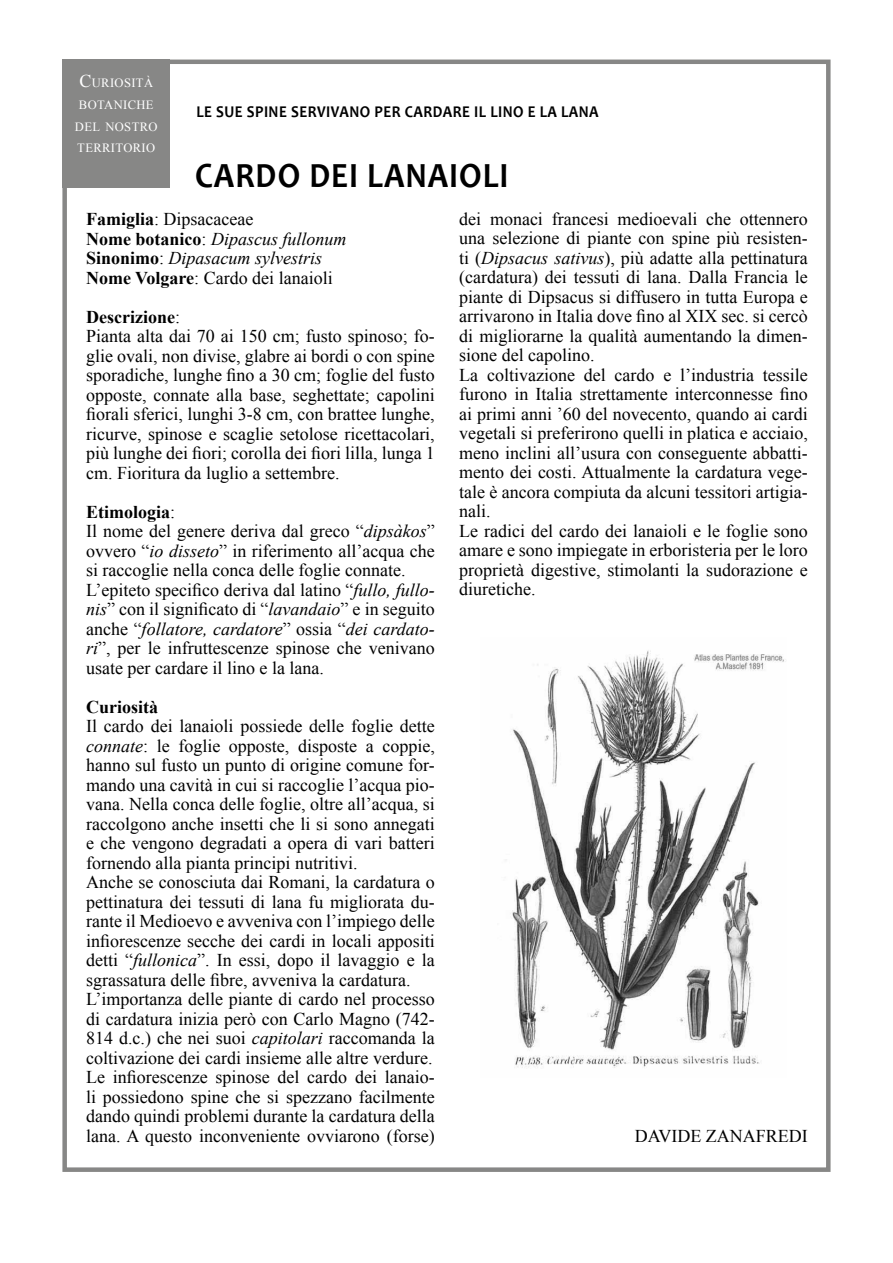
<style>
.page{position:relative;width:893px;height:1263px;background:#fff}
.page>*{position:absolute;margin:0;border:0;box-sizing:border-box;transform-origin:0 0}
.t1{font:700 35.7px "Candara";letter-spacing:.03em;color:#000;scale:.91 1}
.t2{font:18px/19.5px "Times New Roman";color:#000}
.t3{font:700 18px/19.5px "Times New Roman";color:#000}
.t4{font:700 16.5px "Candara";letter-spacing:.03em;color:#000;scale:.91 1}
.t5{font:12.6px/21.6px "Times New Roman";letter-spacing:.03em;color:#fff;text-align:center}
.s1{font-size:18px}
.s2{font-weight:400}
.s3{font-weight:400;font-style:italic}
.s4{font-weight:700}
.s5{font-style:italic}
</style>
<div class="page">
<div style="left:62px;top:60px;width:768px;height:1112px;border:4px solid #878786"></div>
<div style="left:62px;top:60px;width:108px;height:128px;background:#878786"></div>
<img style="left:506px;top:650px;width:278px;height:418px">
<p class="t5" style="left:75px;top:72px;width:84px"><span class="s1">C</span>URIOSITÀ<br>BOTANICHE<br>DEL NOSTRO<br>TERRITORIO</p>
<p class="t4" style="left:196px;top:101px;width:443px">LE SUE SPINE SERVIVANO PER CARDARE IL LINO E LA LANA</p>
<h1 class="t1" style="left:195px;top:153px;width:346px">CARDO DEI LANAIOLI</h1>
<p class="t3" style="left:86px;top:209px;width:262px">Famiglia<span class="s2">: Dipsacaceae<br></span>Nome botanico<span class="s2">:</span> <span class="s3">Dipascus fullonum<br></span>Sinonimo<span class="s2">:</span> <span class="s3">Dipasacum sylvestris<br></span>Nome Volgare<span class="s2">: Cardo dei lanaioli</span></p>
<p class="t2" style="left:86px;top:307px;width:350px"><span class="s4">Descrizione</span>:<br>Pianta alta dai 70 ai 150 cm; fusto spinoso; fo&shy;glie ovali, non divise, glabre ai bordi o con spine sporadiche, lunghe fino a 30 cm; foglie del fusto opposte, connate alla base, seghettate; capolini fiorali sferici, lunghi 3-8 cm, con brattee lunghe, ricurve, spinose e scaglie setolose ricettacolari, più lunghe dei fiori; corolla dei fiori lilla, lunga 1 cm. Fioritura da luglio a settembre.</p>
<p class="t2" style="left:86px;top:501px;width:350px"><span class="s4">Etimologia</span>:<br>Il nome del genere deriva dal greco “<span class="s5">dipsàkos</span>” ovvero “<span class="s5">io disseto</span>” in riferimento all’acqua che si raccoglie nella conca delle foglie connate.<br>L’epiteto specifico deriva dal latino “<span class="s5">fullo, fullo&shy;nis</span>” con il significato di “<span class="s5">lavandaio</span>” e in seguito anche “<span class="s5">follatore, cardatore</span>” ossia “<span class="s5">dei cardato&shy;ri</span>”, per le infruttescenze spinose che venivano usate per cardare il lino e la lana.</p>
<p class="t3" style="left:86px;top:696px;width:73px">Curiosità</p>
<p class="t2" style="left:86px;top:716px;width:350px">Il cardo dei lanaioli possiede delle foglie dette <span class="s5">connate</span>: le foglie opposte, disposte a coppie, hanno sul fusto un punto di origine comune for&shy;mando una cavità in cui si raccoglie l’acqua pio&shy;vana. Nella conca delle foglie, oltre all’acqua, si raccolgono anche insetti che li si sono annegati e che vengono degradati a opera di vari batteri fornendo alla pianta principi nutritivi.<br>Anche se conosciuta dai Romani, la cardatura o pettinatura dei tessuti di lana fu migliorata du&shy;rante il Medioevo e avveniva con l’impiego delle infiorescenze secche dei cardi in locali appositi detti “<span class="s5">fullonica</span>”. In essi, dopo il lavaggio e la sgrassatura delle fibre, avveniva la cardatura.<br>L’importanza delle piante di cardo nel processo di cardatura inizia però con Carlo Magno (742- 814 d.c.) che nei suoi <span class="s5">capitolari</span> raccomanda la coltivazione dei cardi insieme alle altre verdure.<br>Le infiorescenze spinose del cardo dei lanaio&shy;li possiedono spine che si spezzano facilmente dando quindi problemi durante la cardatura della lana. A questo inconveniente ovviarono (forse)</p>
<p class="t2" style="left:459px;top:209px;width:350px">dei monaci francesi medioevali che ottennero una selezione di piante con spine più resisten&shy;ti (<span class="s5">Dipsacus sativus</span>), più adatte alla pettinatura (cardatura) dei tessuti di lana. Dalla Francia le piante di Dipsacus si diffusero in tutta Europa e arrivarono in Italia dove fino al XIX sec. si cercò di migliorarne la qualità aumentando la dimen&shy;sione del capolino.<br>La coltivazione del cardo e l’industria tessile furono in Italia strettamente interconnesse fino ai primi anni ’60 del novecento, quando ai cardi vegetali si preferirono quelli in platica e acciaio, meno inclini all’usura con conseguente abbatti&shy;mento dei costi. Attualmente la cardatura vege&shy;tale è ancora compiuta da alcuni tessitori artigia&shy;nali.<br>Le radici del cardo dei lanaioli e le foglie sono amare e sono impiegate in erboristeria per le loro proprietà digestive, stimolanti la sudorazione e diuretiche.</p>
<p class="t2" style="left:635px;top:1126px;width:175px">DAVIDE ZANAFREDI</p>
</div>
